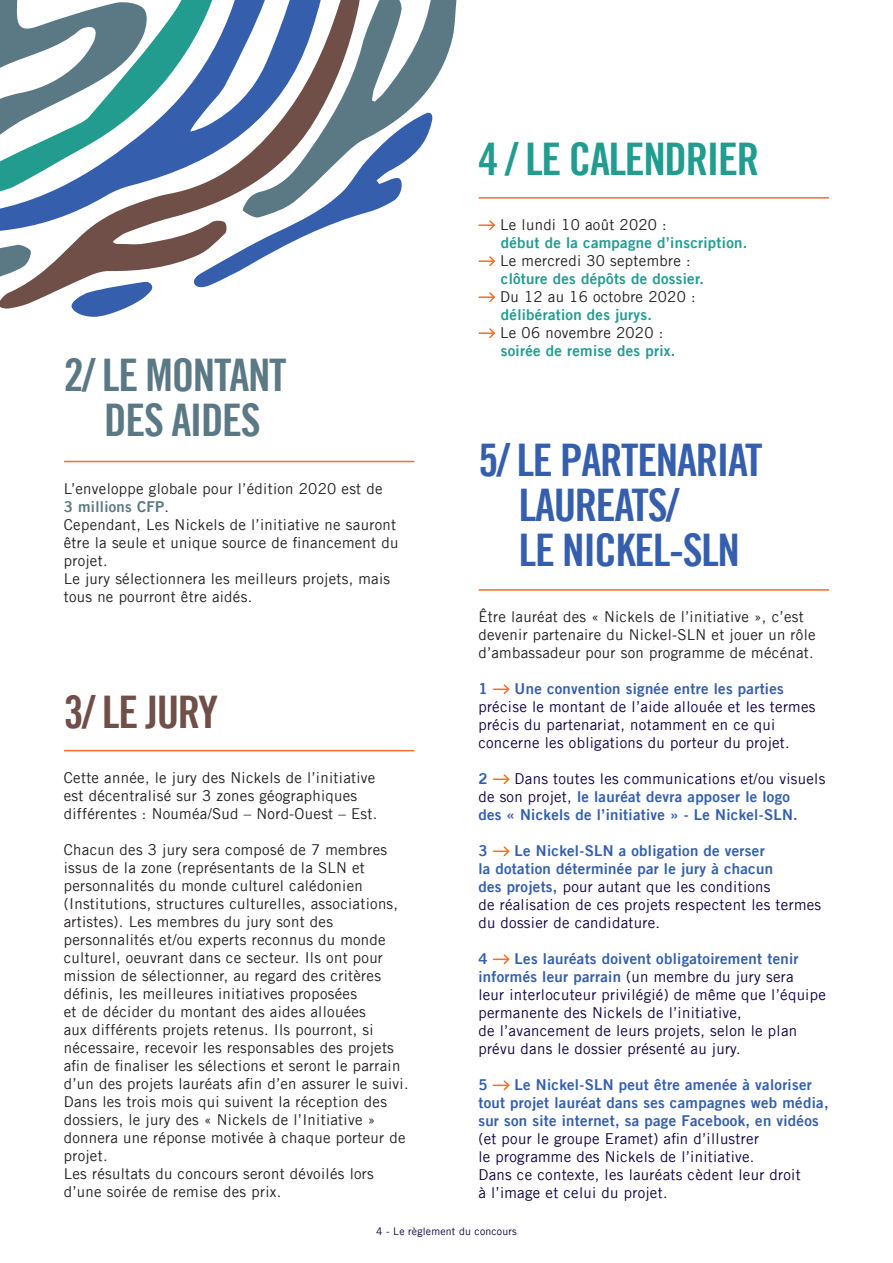
<style>
.page{position:relative;width:893px;height:1263px;background:#fff}
.page>*{position:absolute;margin:0;border:0;box-sizing:border-box;transform-origin:0 0}
.t1{font:45px/45px "Trade Gothic LT Bold Cond Twenty";letter-spacing:-.03em;color:#355fac}
.t2{font:45px/45px "Trade Gothic LT Bold Cond Twenty";letter-spacing:-.03em;color:#5b7985;text-align:center}
.t3{font:45px "Trade Gothic LT Bold Cond Twenty";letter-spacing:-.03em;color:#229c8f}
.t4{font:45px "Trade Gothic LT Bold Cond Twenty";letter-spacing:-.03em;color:#6f4f47}
.t5{font:15px/18px "Trade Gothic LT";letter-spacing:.02em;color:#231f20}
.t6{font:15px/18px "Trade Gothic LT";letter-spacing:.02em;color:#11003e}
.t7{font:15px/18px "Trade Gothic LT Bold Two";letter-spacing:.02em;color:#355fac}
.t8{font:15px "Trade Gothic LT Bold Two";letter-spacing:.02em;color:#229c8f}
.t9{font:15px "Trade Gothic LT Bold Two";letter-spacing:.02em;color:#5b7985}
.t10{font:10.5px "Trade Gothic LT";letter-spacing:.02em;color:#11003e}
.s1{font-family:"Trade Gothic LT";color:#231f20}
.s2{font-family:"Trade Gothic LT";color:#11003e}
.s3{font-family:"Trade Gothic LT Bold Two";color:#355fac}
</style>
<div class="page">
<hr style="left:65px;top:461px;width:349px;height:1px;background:#f36e27">
<hr style="left:65px;top:750px;width:349px;height:1px;background:#f36e27">
<svg style="left:493px;top:684px;width:17px;height:11px"></svg>
<svg style="left:493px;top:774px;width:17px;height:11px"></svg>
<svg style="left:493px;top:846px;width:17px;height:11px"></svg>
<svg style="left:493px;top:954px;width:17px;height:11px"></svg>
<svg style="left:493px;top:1080px;width:17px;height:11px"></svg>
<hr style="left:479px;top:589px;width:349px;height:2px;background:#f36e27">
<svg style="left:479px;top:220px;width:16px;height:10px"></svg>
<svg style="left:479px;top:256px;width:16px;height:10px"></svg>
<svg style="left:479px;top:292px;width:16px;height:10px"></svg>
<svg style="left:479px;top:328px;width:16px;height:10px"></svg>
<hr style="left:479px;top:197px;width:349px;height:2px;background:#f36e27">
<svg style="left:360px;top:0;width:97px;height:112px;fill:#5b7985"></svg>
<svg style="left:0;top:0;width:360px;height:309px"></svg>
<svg style="left:192px;top:112px;width:241px;height:177px"></svg>
<svg style="left:0;top:244px;width:31px;height:43px"></svg>
<svg style="left:70px;top:281px;width:84px;height:36px"></svg>
<h1 class="t2" style="left:64px;top:352px;width:224px">2/ LE MONTANT<br>DES AIDES</h1>
<p class="t5" style="left:64px;top:479px;width:320px">L’enveloppe globale pour l’édition 2020 est de</p>
<p class="t9" style="left:64px;top:497px;width:107px">3 millions CFP<span class="s1">.</span></p>
<p class="t5" style="left:64px;top:515px;width:336px">Cependant, Les Nickels de l’initiative ne sauront être la seule et unique source de financement du projet.<br>Le jury sélectionnera les meilleurs projets, mais tous ne pourront être aidés.</p>
<h1 class="t4" style="left:64px;top:684px;width:156px">3/ LE JURY</h1>
<p class="t5" style="left:64px;top:768px;width:315px">Cette année, le jury des Nickels de l’initiative est décentralisé sur 3 zones géographiques différentes : Nouméa/Sud – Nord-Ouest – Est.</p>
<p class="t5" style="left:64px;top:840px;width:346px">Chacun des 3 jury sera composé de 7 membres issus de la zone (représentants de la SLN et personnalités du monde culturel calédonien (Institutions, structures culturelles, associations, artistes). Les membres du jury sont des personnalités et/ou experts reconnus du monde culturel, oeuvrant dans ce secteur. Ils ont pour mission de sélectionner, au regard des critères définis, les meilleures initiatives proposées<br>et de décider du montant des aides allouées<br>aux différents projets retenus. Ils pourront, si nécessaire, recevoir les responsables des projets afin de finaliser les sélections et seront le parrain d’un des projets lauréats afin d’en assurer le suivi.<br>Dans les trois mois qui suivent la réception des dossiers, le jury des « Nickels de l’Initiative » donnera une réponse motivée à chaque porteur de projet.<br>Les résultats du concours seront dévoilés lors d’une soirée de remise des prix.</p>
<h1 class="t3" style="left:478px;top:132px;width:282px">4 / LE CALENDRIER</h1>
<p class="t5" style="left:500px;top:215px;width:168px">Le lundi 10 août 2020 :</p>
<p class="t8" style="left:501px;top:233px;width:248px">début de la campagne d’inscription.</p>
<p class="t5" style="left:500px;top:251px;width:192px">Le mercredi 30 septembre :</p>
<p class="t8" style="left:501px;top:269px;width:205px">clôture des dépôts de dossier.</p>
<p class="t5" style="left:500px;top:287px;width:197px">Du 12 au 16 octobre 2020 :</p>
<p class="t8" style="left:501px;top:305px;width:153px">délibération des jurys.</p>
<p class="t5" style="left:500px;top:323px;width:165px">Le 06 novembre 2020 :</p>
<p class="t8" style="left:501px;top:341px;width:176px">soirée de remise des prix.</p>
<h1 class="t1" style="left:519px;top:437px;width:245px;text-indent:-40px">5/ LE PARTENARIAT<br>LAUREATS/<br>LE NICKEL-SLN</h1>
<p class="t5" style="left:478px;top:607px;width:339px">Être lauréat des « Nickels de l’initiative », c’est devenir partenaire du Nickel-SLN et jouer un rôle d’ambassadeur pour son programme de mécénat.</p>
<p class="t7" style="left:478px;top:679px;width:11px">1</p>
<p class="t7" style="left:515px;top:679px;width:271px">Une convention signée entre les parties</p>
<p class="t6" style="left:478px;top:697px;width:339px">précise le montant de l’aide allouée et les termes précis du partenariat, notamment en ce qui concerne les obligations du porteur du projet.</p>
<p class="t7" style="left:478px;top:769px;width:11px">2</p>
<p class="t6" style="left:515px;top:769px;width:312px">Dans toutes les communications et/ou visuels</p>
<p class="t7" style="left:478px;top:787px;width:321px"><span class="s2">de son projet,</span> le lauréat devra apposer le logo des « Nickels de l’initiative » - Le Nickel-SLN.</p>
<p class="t7" style="left:478px;top:841px;width:11px">3</p>
<p class="t7" style="left:478px;top:841px;width:296px;text-indent:36px">Le Nickel-SLN a obligation de verser la dotation déterminée par le jury à chacun</p>
<p class="t6" style="left:478px;top:877px;width:344px"><span class="s3">des projets,</span> pour autant que les conditions<br>de réalisation de ces projets respectent les termes du dossier de candidature.</p>
<p class="t7" style="left:478px;top:949px;width:11px">4</p>
<p class="t7" style="left:478px;top:949px;width:322px;text-indent:36px">Les lauréats doivent obligatoirement tenir informés leur parrain <span class="s2">(un membre du jury sera</span></p>
<p class="t6" style="left:478px;top:985px;width:349px">leur interlocuteur privilégié) de même que l’équipe permanente des Nickels de l’initiative,<br>de l’avancement de leurs projets, selon le plan prévu dans le dossier présenté au jury.</p>
<p class="t7" style="left:478px;top:1075px;width:11px">5</p>
<p class="t7" style="left:478px;top:1075px;width:352px;text-indent:36px">Le Nickel-SLN peut être amenée à valoriser tout projet lauréat dans ses campagnes web média, sur son site internet, sa page Facebook, en vidéos</p>
<p class="t6" style="left:478px;top:1129px;width:324px">(et pour le groupe Eramet) afin d’illustrer<br>le programme des Nickels de l’initiative.<br>Dans ce contexte, les lauréats cèdent leur droit à l’image et celui du projet.</p>
<p class="t10" style="left:376px;top:1225px;width:142px">4 - Le règlement du concours</p>
</div>
